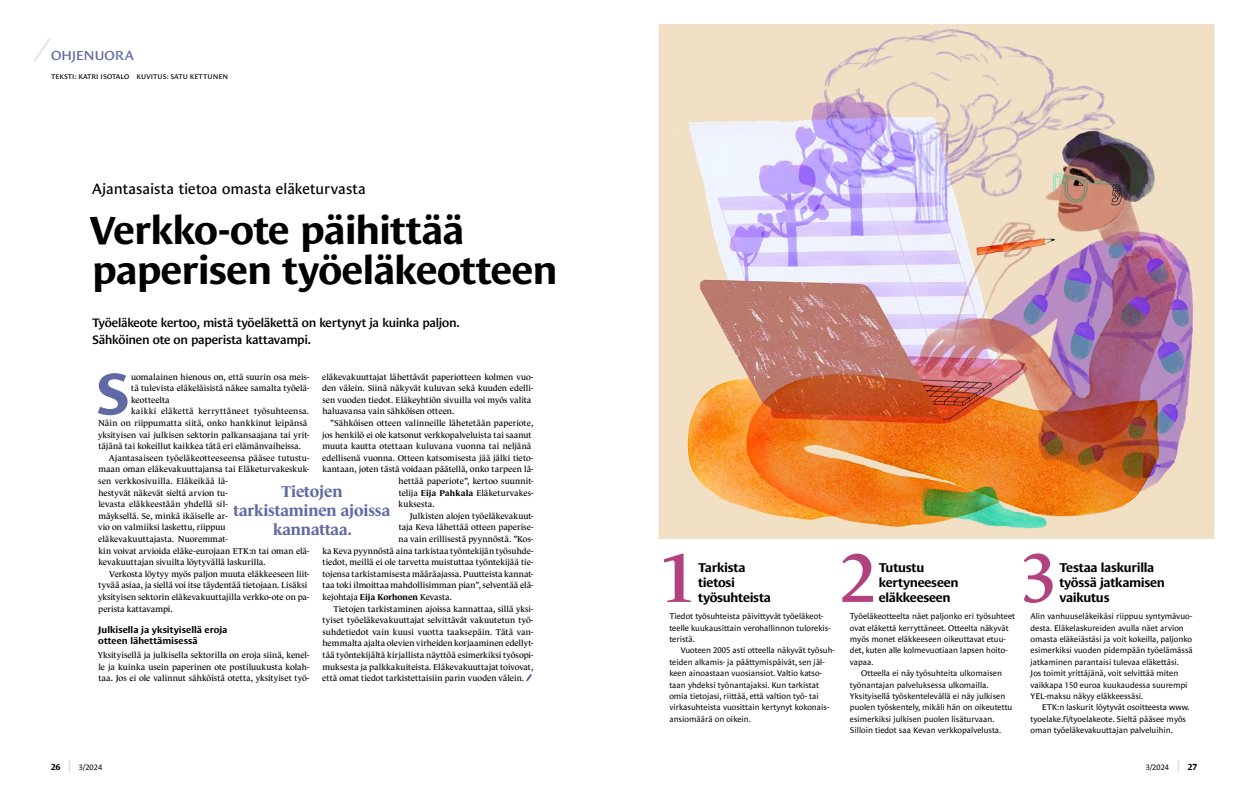
<style>
.page{position:relative;width:1248px;height:794px;background:#fff}
.page>*{position:absolute;margin:0;border:0;box-sizing:border-box;transform-origin:0 0}
.t1{font:600 70px "Le Monde Journal Pro";color:#b0437f}
._04_Teksti_anfangi{font:700 59.8px "Le Monde Sans Pro";color:#6169a4}
._01_Otsikko{font:700 40px/40px "Le Monde Sans Pro";letter-spacing:-.02em;color:#000}
.t2{font:700 16px/19px "Le Monde Journal Pro";letter-spacing:-.01em;color:#6169a4;text-align:center}
._02_Esirivi{font:15px "Le Monde Sans Pro";letter-spacing:.005em;color:#000}
.t3{font:13.3px "Le Monde Sans Pro";letter-spacing:-.025em;color:#6169a4;scale:1.05 1}
._11_Otsikko_kainalo{font:700 13px/15px "Le Monde Sans Pro";letter-spacing:-.025em;color:#000}
._02_Ingressi{font:600 12.5px/16.5px "Le Monde Sans Pro";letter-spacing:-.025em;color:#000}
._04_väliotsikko{font:700 9.5px/11px "Le Monde Sans Pro";color:#000}
.t4{font:700 9px "Le Monde Sans Pro";color:#000}
._04_Teksti_sisennys{font:8.6px/11.6px "Le Monde Journal Pro";letter-spacing:.005em;color:#000}
._04_Teksti{font:8.6px/11.6px "Le Monde Journal Pro";color:#000;text-align:justify}
._04_Teksti_anfangi-2{font:8.6px "Le Monde Journal Pro";letter-spacing:.01em;color:#000}
._11_Teksti_kainalo_sisennys{font:8.4px/11.4px "Le Monde Sans Pro";color:#000}
._11_Teksti_kainalo{font:8.4px/11.4px "Le Monde Sans Pro";color:#000}
.t5{font:8px "Le Monde Sans Pro";letter-spacing:.02em;color:#000}
._03_Tekijä_alussa{font:7px "Le Monde Sans Pro";letter-spacing:.01em;color:#000}
.s1{font-weight:700}
</style>
<div class="page">
<svg style="left:526px;top:674px;width:6px;height:8px"></svg>
<img style="left:658px;top:24px;width:557px;height:515px">
<svg style="left:69px;top:760px;width:2px;height:11px"></svg>
<svg style="left:1177px;top:760px;width:2px;height:11px"></svg>
<svg style="left:34px;top:38px;width:17px;height:23px"></svg>
<h3 class="t3" style="left:51px;top:44px;width:80px">OHJENUORA</h3>
<p class="_03_Tekijä_alussa" style="left:51px;top:71px;width:179px">TEKSTI: KATRI ISOTALO KUVITUS: SATU KETTUNEN</p>
<p class="_02_Esirivi" style="left:92px;top:177px;width:275px">Ajantasaista tietoa omasta eläketurvasta</p>
<h1 class="_01_Otsikko" style="left:90px;top:206px;width:469px">Verkko-ote päihittää paperisen työeläkeotteen</h1>
<p class="_02_Ingressi" style="left:92px;top:313px;width:369px">Työeläkeote kertoo, mistä työeläkettä on kertynyt ja kuinka paljon.<br>Sähköinen ote on paperista kattavampi.</p>
<p class="_04_Teksti_anfangi" style="left:96px;top:348px;width:36px">S</p>
<p class="_04_Teksti_anfangi-2" style="left:131px;top:370px;width:180px">uomalainen hienous on, että suurin osa meis-</p>
<p class="_04_Teksti" style="left:322px;top:370px;width:213px;text-align:left">eläkevakuuttajat lähettävät paperiotteen kolmen vuo&shy;den välein. Siinä näkyvät kuluvan sekä kuuden edelli&shy;sen vuoden tiedot. Eläkeyhtiön sivuilla voi myös valita haluavansa vain sähköisen otteen.</p>
<p class="_04_Teksti_sisennys" style="left:330px;top:416px;width:204px">”Sähköisen otteen valinneille lähetetään paperiote,</p>
<p class="_04_Teksti_sisennys" style="left:322px;top:428px;width:211px">jos henkilö ei ole katsonut verkkopalveluista tai saanut</p>
<p class="_04_Teksti_sisennys" style="left:322px;top:439px;width:210px">muuta kautta otettaan kuluvana vuonna tai neljänä</p>
<p class="_04_Teksti_sisennys" style="left:322px;top:451px;width:213px">edellisenä vuonna. Otteen katsomisesta jää jälki tieto-</p>
<p class="_04_Teksti_sisennys" style="left:322px;top:463px;width:212px">kantaan, joten tästä voidaan päätellä, onko tarpeen lä-</p>
<p class="_04_Teksti_sisennys" style="left:398px;top:474px;width:136px">hettää paperiote”, kertoo suunnit-</p>
<p class="_04_Teksti_sisennys" style="left:398px;top:486px;width:136px">telija <span class="s1">Eija Pahkala</span> Eläketurvakes-</p>
<p class="_04_Teksti_sisennys" style="left:398px;top:497px;width:37px">kuksesta.</p>
<p class="_04_Teksti_sisennys" style="left:409px;top:509px;width:125px">Julkisten alojen työeläkevakuut-</p>
<p class="_04_Teksti_sisennys" style="left:398px;top:521px;width:136px">taja Keva lähettää otteen paperise-</p>
<p class="_04_Teksti_sisennys" style="left:398px;top:532px;width:136px">na vain erillisestä pyynnöstä. ”Kos-</p>
<p class="_04_Teksti_sisennys" style="left:322px;top:544px;width:212px">ka Keva pyynnöstä aina tarkistaa työntekijän työsuhde-</p>
<p class="_04_Teksti_sisennys" style="left:322px;top:555px;width:212px">tiedot, meillä ei ole tarvetta muistuttaa työntekijää tie-</p>
<p class="_04_Teksti_sisennys" style="left:322px;top:567px;width:212px">tojensa tarkistamisesta määräajassa. Puutteista kannat-</p>
<p class="_04_Teksti_sisennys" style="left:322px;top:579px;width:212px">taa toki ilmoittaa mahdollisimman pian”, selventää elä-</p>
<p class="_04_Teksti_sisennys" style="left:322px;top:590px;width:131px">kejohtaja <span class="s1">Eija Korhonen</span> Kevasta.</p>
<p class="_04_Teksti_sisennys" style="left:322px;top:602px;width:213px;text-align:justify;text-indent:11px">Tietojen tarkistaminen ajoissa kannattaa, sillä yksi&shy;tyiset työeläkevakuuttajat selvittävät vakuutetun työ&shy;suhdetiedot vain kuusi vuotta taaksepäin. Tätä van&shy;hemmalta ajalta olevien virheiden korjaaminen edellyt&shy;tää työntekijältä kirjallista näyttöä esimerkiksi työsopi&shy;muksesta ja palkkakuiteista. Eläkevakuuttajat toivovat, että omat tiedot tarkistettaisiin parin vuoden välein.</p>
<p class="_04_Teksti_anfangi-2" style="left:131px;top:382px;width:180px">tä tulevista eläkeläisistä näkee samalta työelä-</p>
<p class="_04_Teksti_anfangi-2" style="left:131px;top:393px;width:40px">keotteelta</p>
<p class="_04_Teksti_anfangi-2" style="left:131px;top:405px;width:179px">kaikki eläkettä kerryttäneet työsuhteensa.</p>
<p class="_04_Teksti_anfangi-2" style="left:98px;top:416px;width:211px">Näin on riippumatta siitä, onko hankkinut leipänsä</p>
<p class="_04_Teksti_anfangi-2" style="left:98px;top:428px;width:213px">yksityisen vai julkisen sektorin palkansaajana tai yrit-</p>
<p class="_04_Teksti_anfangi-2" style="left:98px;top:440px;width:204px">täjänä tai kokeillut kaikkea tätä eri elämänvaiheissa.</p>
<p class="_04_Teksti_sisennys" style="left:98px;top:451px;width:213px;text-indent:11px">Ajantasaiseen työeläkeotteeseensa pääsee tutustu&shy;maan oman eläkevakuuttajansa tai Eläketurvakeskuk&shy;sen verkkosivuilla. Eläkeikää lä-<br>hestyvät näkevät sieltä arvion tu-<br>levasta eläkkeestään yhdellä sil-<br>mäyksellä. Se, minkä ikäiselle ar-<br>vio on valmiiksi laskettu, riippuu<br>eläkevakuuttajasta. Nuoremmat-<br>kin voivat arvioida eläke-eurojaan ETK:n tai oman elä&shy;kevakuuttajan sivuilta löytyvällä laskurilla.</p>
<p class="_04_Teksti_sisennys" style="left:98px;top:567px;width:213px;text-indent:11px">Verkosta löytyy myös paljon muuta eläkkeeseen liit&shy;tyvää asiaa, ja siellä voi itse täydentää tietojaan. Lisäksi yksityisen sektorin eläkevakuuttajilla verkko-ote on pa&shy;perista kattavampi.</p>
<p class="_04_väliotsikko" style="left:98px;top:623px;width:131px">Julkisella ja yksityisellä eroja otteen lähettämisessä</p>
<p class="_04_Teksti" style="left:98px;top:648px;width:213px">Yksityisellä ja julkisella sektorilla on eroja siinä, kenel&shy;le ja kuinka usein paperinen ote postiluukusta kolah&shy;taa. Jos ei ole valinnut sähköistä otetta, yksityiset työ-</p>
<h3 class="t2" style="left:233px;top:480px;width:158px">Tietojen tarkistaminen ajoissa kannattaa.</h3>
<h1 class="t1" style="left:659px;top:524px;width:37px">1</h1>
<h1 class="t1" style="left:840px;top:524px;width:37px">2</h1>
<h1 class="t1" style="left:1020px;top:524px;width:37px">3</h1>
<h2 class="_11_Otsikko_kainalo" style="left:698px;top:559px;width:49px">Tarkista</h2>
<h2 class="_11_Otsikko_kainalo" style="left:698px;top:574px;width:38px">tietosi</h2>
<h2 class="_11_Otsikko_kainalo" style="left:698px;top:589px;width:75px">työsuhteista</h2>
<p class="_11_Teksti_kainalo" style="left:669px;top:609px;width:163px">Tiedot työsuhteista päivittyvät työeläkeot&shy;teelle kuukausittain verohallinnon tulorekis&shy;teristä.</p>
<p class="_11_Teksti_kainalo_sisennys" style="left:669px;top:644px;width:167px;text-indent:11px">Vuoteen 2005 asti otteella näkyvät työsuh&shy;teiden alkamis- ja päättymispäivät, sen jäl&shy;keen ainoastaan vuosiansiot. Valtio katso&shy;taan yhdeksi työnantajaksi. Kun tarkistat omia tietojasi, riittää, että valtion työ- tai virkasuhteista vuosittain kertynyt kokonais&shy;ansiomäärä on oikein.</p>
<h2 class="_11_Otsikko_kainalo" style="left:1059px;top:559px;width:96px">Testaa laskurilla</h2>
<h2 class="_11_Otsikko_kainalo" style="left:1059px;top:574px;width:107px">työssä jatkamisen vaikutus</h2>
<p class="_11_Teksti_kainalo" style="left:1030px;top:609px;width:164px">Alin vanhuuseläkeikäsi riippuu syntymävuo&shy;desta. Eläkelaskureiden avulla näet arvion omasta eläkeiästäsi ja voit kokeilla, paljonko esimerkiksi vuoden pidempään työelämässä jatkaminen parantaisi tulevaa eläkettäsi.<br>Jos toimit yrittäjänä, voit selvittää miten vaikkapa 150 euroa kuukaudessa suurempi YEL-maksu näkyy eläkkeessäsi.</p>
<p class="_11_Teksti_kainalo_sisennys" style="left:1030px;top:701px;width:160px;text-indent:11px">ETK:n laskurit löytyvät osoitteesta www. tyoelake.fi/tyoelakeote. Sieltä pääsee myös oman työeläkevakuuttajan palveluihin.</p>
<h2 class="_11_Otsikko_kainalo" style="left:878px;top:559px;width:47px">Tutustu</h2>
<h2 class="_11_Otsikko_kainalo" style="left:878px;top:574px;width:81px">kertyneeseen</h2>
<h2 class="_11_Otsikko_kainalo" style="left:878px;top:589px;width:73px">eläkkeeseen</h2>
<p class="_11_Teksti_kainalo" style="left:849px;top:609px;width:167px">Työeläkeotteelta näet paljonko eri työsuhteet ovat eläkettä kerryttäneet. Otteelta näkyvät myös monet eläkkeeseen oikeuttavat etuu&shy;det, kuten alle kolmevuotiaan lapsen hoito&shy;vapaa.</p>
<p class="_11_Teksti_kainalo_sisennys" style="left:849px;top:666px;width:164px;text-indent:11px">Otteella ei näy työsuhteita ulkomaisen työnantajan palveluksessa ulkomailla.<br>Yksityisellä työskentelevällä ei näy julkisen puolen työskentely, mikäli hän on oikeutettu esimerkiksi julkisen puolen lisäturvaan.<br>Silloin tiedot saa Kevan verkkopalvelusta.</p>
<p class="t4" style="left:51px;top:759px;width:11px">26</p>
<p class="t5" style="left:79px;top:760px;width:25px">3/2024</p>
<p class="t5" style="left:1145px;top:760px;width:25px">3/2024</p>
<p class="t4" style="left:1187px;top:759px;width:11px">27</p>
</div>
